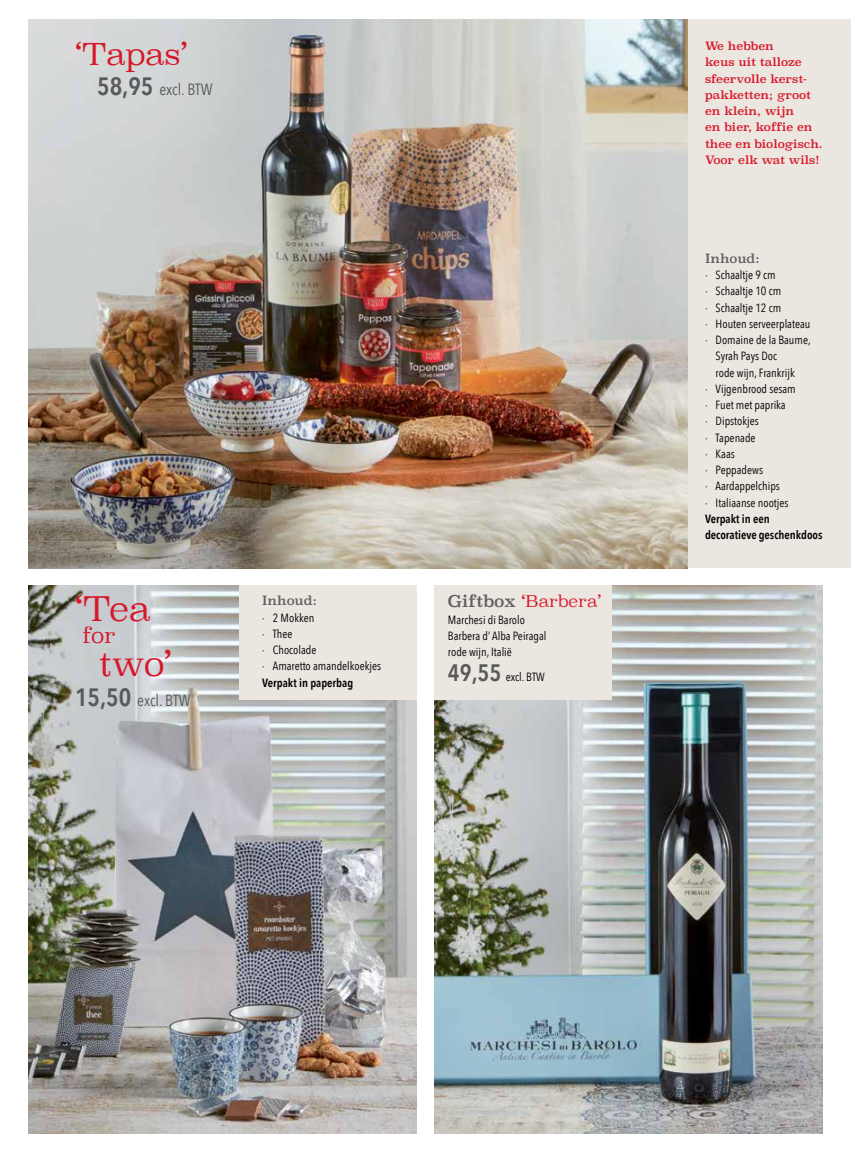
<style>
.page{position:relative;width:851px;height:1170px;background:#fff}
.page>*{position:absolute;margin:0;border:0;box-sizing:border-box;transform-origin:0 0}
.t1{font:300 33.75px "Superclarendon";letter-spacing:-.015em;color:#d7182a}
.t2{font:300 30px "Superclarendon";color:#d7182a}
.t3{font:300 21.25px "Superclarendon";color:#d7182a}
.t4{font:16.25px "Avenir Next Condensed";color:#58595b}
.t5{font:300 16.25px "Superclarendon";color:#d7182a}
.t6{font:12.5px "Superclarendon";color:#616264}
.t7{font:11.88px/16.2px "Avenir Next Condensed";color:#000}
.t8{font:600 11.88px/16.2px "Avenir Next Condensed";color:#000}
.t9{font:11.25px/16.2px "Superclarendon";color:#d7182a}
.s1{font-weight:600;font-size:25px}
.s2{font-weight:400;color:#616264}
.s3{font-weight:400}
.s4{font-weight:600;font-size:23.75px;color:#58595b}
</style>
<div class="page">
<div style="left:654px;top:19px;width:196px;height:549px;background:#ebe6df"></div>
<img style="left:28px;top:19px;width:659px;height:549px">
<img style="left:28px;top:585px;width:388px;height:548px">
<img style="left:434px;top:585px;width:388px;height:548px">
<div style="left:239px;top:585px;width:177px;height:114px;background:#ebe6df"></div>
<div style="left:434px;top:585px;width:177px;height:114px;background:#ebe6df"></div>
<h2 class="t2" style="left:75px;top:34px;width:114px">‘Tapas’</h2>
<h3 class="t4" style="left:97px;top:75px;width:117px"><span class="s1">58,95</span> excl. BTW</h3>
<h1 class="t1" style="left:75px;top:586px;width:77px">‘Tea</h1>
<h3 class="t3" style="left:82px;top:621px;width:35px">for</h3>
<h1 class="t1" style="left:98px;top:641px;width:75px">two’</h1>
<h3 class="t4" style="left:75px;top:686px;width:117px"><span class="s1">15,50</span> excl. BTW</h3>
<p class="t6" style="left:262px;top:592px;width:56px">Inhoud:</p>
<p class="t7" style="left:262px;top:608px;width:120px">· 2 Mokken<br>· Thee<br>· Chocolade<br>· Amaretto amandelkoekjes</p>
<p class="t8" style="left:262px;top:674px;width:92px">Verpakt in paperbag</p>
<h3 class="t5" style="left:448px;top:590px;width:155px"><span class="s2">Giftbox</span> <span class="s3">‘</span>Barbera’</h3>
<p class="t7" style="left:448px;top:610px;width:100px">Marchesi di Barolo<br>Barbera d’ Alba Peiragal rode wijn, Italië</p>
<p class="t7" style="left:448px;top:668px;width:98px"><span class="s4">49,55</span> excl. BTW</p>
<p class="t9" style="left:705px;top:39px;width:119px">We hebben<br>keus uit talloze sfeervolle kerst&shy;pakketten; groot en klein, wijn<br>en bier, koffie en thee en biologisch.<br>Voor elk wat wils!</p>
<p class="t6" style="left:705px;top:250px;width:56px">Inhoud:</p>
<p class="t7" style="left:705px;top:266px;width:72px">· Schaaltje 9 cm</p>
<p class="t7" style="left:705px;top:282px;width:78px">· Schaaltje 10 cm</p>
<p class="t7" style="left:705px;top:299px;width:78px">· Schaaltje 12 cm</p>
<p class="t7" style="left:705px;top:315px;width:107px">· Houten serveerplateau</p>
<p class="t7" style="left:705px;top:331px;width:107px">· Domaine de la Baume,</p>
<p class="t7" style="left:715px;top:347px;width:63px">Syrah Pays Doc</p>
<p class="t7" style="left:715px;top:364px;width:81px">rode wijn, Frankrijk</p>
<p class="t7" style="left:705px;top:380px;width:92px">· Vijgenbrood sesam</p>
<p class="t7" style="left:705px;top:396px;width:82px">· Fuet met paprika</p>
<p class="t7" style="left:705px;top:412px;width:55px">· Dipstokjes</p>
<p class="t7" style="left:705px;top:429px;width:52px">· Tapenade</p>
<p class="t7" style="left:705px;top:445px;width:31px">· Kaas</p>
<p class="t7" style="left:705px;top:461px;width:59px">· Peppadews</p>
<p class="t7" style="left:705px;top:477px;width:76px">· Aardappelchips</p>
<p class="t7" style="left:705px;top:494px;width:85px">· Italiaanse nootjes</p>
<p class="t8" style="left:705px;top:510px;width:119px">Verpakt in een decoratieve geschenkdoos</p>
</div>
